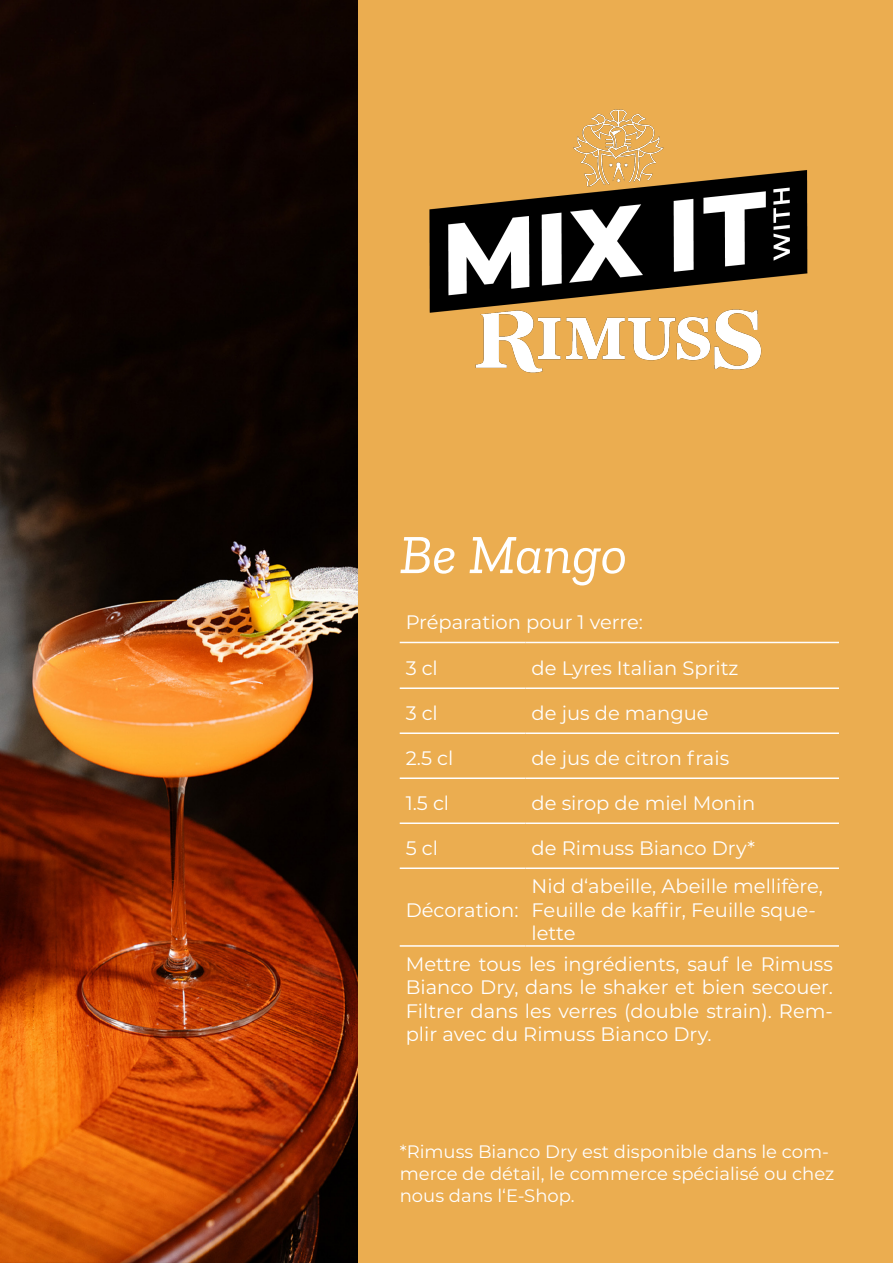
<style>
.page{position:relative;width:893px;height:1263px;background:#fff}
.page>*{position:absolute;margin:0;border:0;box-sizing:border-box;transform-origin:0 0}
.t1{font:italic 55.5px "Zilla Slab";color:#fff}
.t2{font:19.5px/23.4px "Montserrat";color:#fff}
.t3{font:18px/21.6px "Montserrat";color:#fff}
</style>
<div class="page">
<div style="left:357px;top:0;width:536px;height:1263px;background:#ebad50"></div>
<img style="left:0;top:0;width:357px;height:1263px">
<img style="left:429px;top:109px;width:379px;height:264px">
<hr style="left:400px;top:732px;width:126px;height:2px;background:#fff">
<hr style="left:526px;top:732px;width:313px;height:2px;background:#fff">
<hr style="left:400px;top:777px;width:126px;height:2px;background:#fff">
<hr style="left:526px;top:777px;width:313px;height:2px;background:#fff">
<hr style="left:400px;top:822px;width:126px;height:2px;background:#fff">
<hr style="left:526px;top:822px;width:313px;height:2px;background:#fff">
<hr style="left:400px;top:867px;width:126px;height:2px;background:#fff">
<hr style="left:526px;top:867px;width:313px;height:2px;background:#fff">
<hr style="left:400px;top:687px;width:126px;height:2px;background:#fff">
<hr style="left:526px;top:687px;width:313px;height:2px;background:#fff">
<hr style="left:400px;top:945px;width:126px;height:2px;background:#fff">
<hr style="left:526px;top:945px;width:313px;height:2px;background:#fff">
<hr style="left:400px;top:642px;width:126px;height:1px;background:#fff">
<hr style="left:526px;top:642px;width:313px;height:1px;background:#fff">
<p class="t1" style="left:400px;top:524px;width:229px">Be Mango</p>
<p class="t2" style="left:406px;top:610px;width:239px">Préparation pour 1 verre:</p>
<p class="t2" style="left:406px;top:656px;width:34px">3 cl</p>
<p class="t2" style="left:532px;top:656px;width:209px">de Lyres Italian Spritz</p>
<p class="t2" style="left:406px;top:701px;width:34px">3 cl</p>
<p class="t2" style="left:532px;top:701px;width:179px">de jus de mangue</p>
<p class="t2" style="left:406px;top:746px;width:49px">2.5 cl</p>
<p class="t2" style="left:532px;top:746px;width:199px">de jus de citron frais</p>
<p class="t2" style="left:406px;top:791px;width:45px">1.5 cl</p>
<p class="t2" style="left:532px;top:791px;width:225px">de sirop de miel Monin</p>
<p class="t2" style="left:406px;top:836px;width:34px">5 cl</p>
<p class="t2" style="left:532px;top:836px;width:225px">de Rimuss Bianco Dry*</p>
<p class="t2" style="left:532px;top:874px;width:293px">Nid d‘abeille, Abeille mellifère,<br>Feuille de kaffir, Feuille sque&shy;lette</p>
<p class="t2" style="left:406px;top:951px;width:429px;text-align:justify">Mettre tous les ingrédients, sauf le Rimuss Bianco Dry, dans le shaker et bien secouer.<br>Filtrer dans les verres (double strain). Rem&shy;plir avec du Rimuss Bianco Dry.</p>
<p class="t2" style="left:406px;top:897px;width:114px">Décoration:</p>
<p class="t3" style="left:400px;top:1140px;width:436px">*Rimuss Bianco Dry est disponible dans le com&shy;merce de détail, le commerce spécialisé ou chez nous dans l‘E-Shop.</p>
</div>
